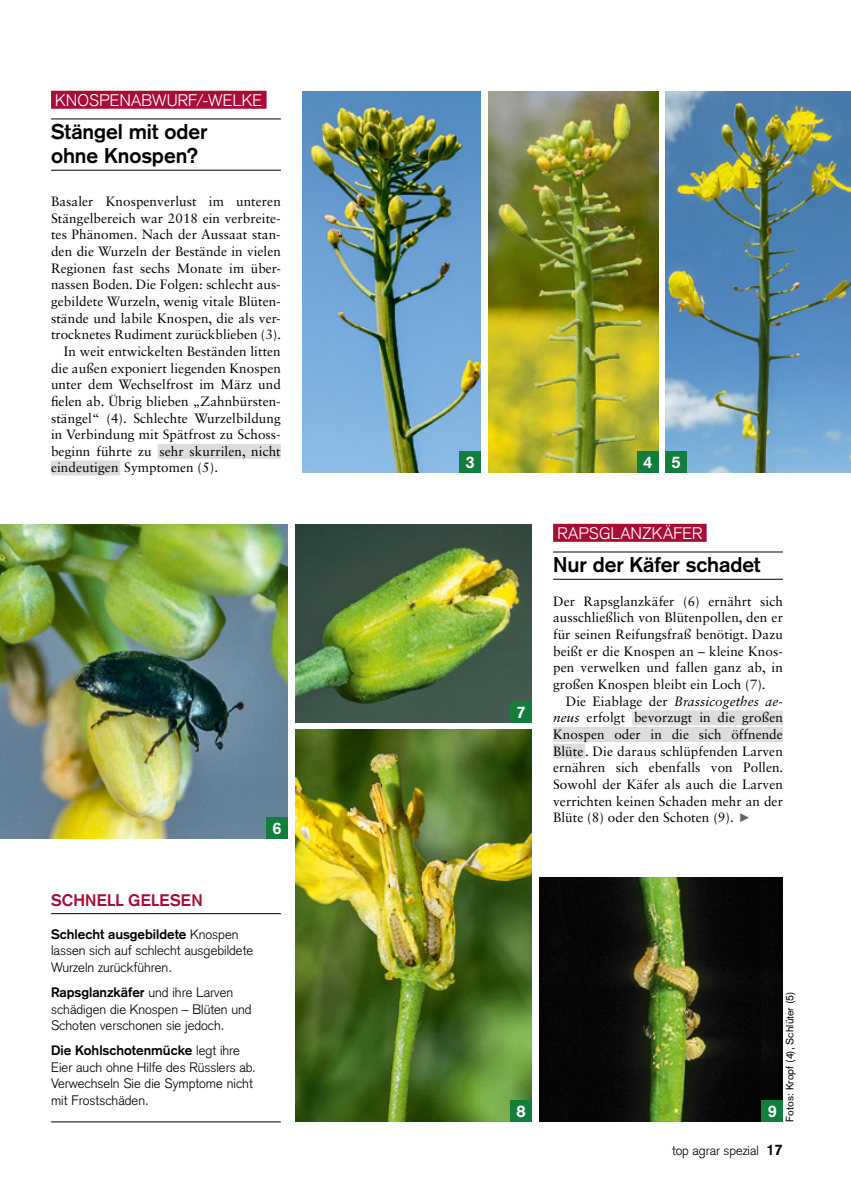
<style>
.page{position:relative;width:851px;height:1191px;background:#fff}
.page>*{position:absolute;margin:0;border:0;box-sizing:border-box;transform-origin:0 0}
.Titel_Zusatzinfo{font:700 21px/24px "Basic Commercial LT Pro";letter-spacing:-.005em;color:#000}
.Dachzeile_rot{font:300 16.5px "Basic Commercial LT Pro";letter-spacing:.01em;color:#fff}
.Schnell_gelesen_Tite{font:700 16.5px "Basic Commercial LT Pro";letter-spacing:.015em;color:#a80c37}
.Bildnummer{font:700 16.5px "Basic Commercial LT Pro";color:#fff}
.Bodytext{font:13.5px/16.6px "Sabon LT Std";letter-spacing:.005em;color:#000;text-align:justify}
.Bodytext_ohne_Einzug{font:13.5px/16.6px "Sabon LT Std";letter-spacing:.005em;color:#000;text-align:justify}
.Schnell_gelesen_Text{font:300 13.5px/16.6px "Basic Commercial LT Pro";color:#000}
.t1{font:300 13.2px "Basic Commercial LT Pro";color:#000}
.Bildnachweis{font:10.5px "Basic Commercial LT Pro";color:#000}
.s1{font-weight:700}
.s2{font-style:italic}
.s3{color:#636466}
.s4{font-weight:700;font-size:15px}
</style>
<div class="page">
<img style="left:0;top:524px;width:288px;height:315px">
<img style="left:295px;top:729px;width:236px;height:392px">
<img style="left:295px;top:524px;width:236px;height:198px">
<img style="left:539px;top:877px;width:243px;height:244px">
<div style="left:266px;top:817px;width:22px;height:22px;background:#137e3c"></div>
<div style="left:510px;top:1100px;width:21px;height:21px;background:#137e3c"></div>
<div style="left:510px;top:701px;width:21px;height:21px;background:#137e3c"></div>
<div style="left:761px;top:1100px;width:21px;height:21px;background:#137e3c"></div>
<img style="left:302px;top:91px;width:178px;height:381px">
<img style="left:488px;top:91px;width:170px;height:381px">
<img style="left:665px;top:91px;width:185px;height:381px">
<div style="left:459px;top:451px;width:21px;height:21px;background:#137e3c"></div>
<div style="left:637px;top:451px;width:21px;height:21px;background:#137e3c"></div>
<div style="left:665px;top:451px;width:21px;height:21px;background:#137e3c"></div>
<div style="left:51px;top:91px;width:215px;height:18px;background:#a80c37"></div>
<hr style="left:51px;top:118px;width:230px;height:1px;background:#000">
<hr style="left:51px;top:170px;width:230px;height:1px;background:#000">
<div style="left:158px;top:444px;width:123px;height:15px;background:#dcddde"></div>
<div style="left:51px;top:460px;width:69px;height:15px;background:#dcddde"></div>
<div style="left:553px;top:524px;width:153px;height:18px;background:#a80c37"></div>
<hr style="left:553px;top:551px;width:229px;height:1px;background:#000">
<hr style="left:553px;top:579px;width:229px;height:1px;background:#000">
<div style="left:632px;top:710px;width:150px;height:15px;background:#dcddde"></div>
<div style="left:553px;top:727px;width:229px;height:15px;background:#dcddde"></div>
<div style="left:553px;top:743px;width:32px;height:15px;background:#dcddde"></div>
<hr style="left:51px;top:913px;width:230px;height:1px;background:#000">
<hr style="left:51px;top:1121px;width:230px;height:1px;background:#000">
<p class="Dachzeile_rot" style="left:55px;top:91px;width:208px">KNOSPENABWURF/-WELKE</p>
<p class="Titel_Zusatzinfo" style="left:51px;top:120px;width:158px">Stängel mit oder ohne Knospen?</p>
<p class="Bodytext_ohne_Einzug" style="left:51px;top:193px;width:231px">Basaler Knospenverlust im unteren Stängelbereich war 2018 ein verbreite&shy;tes Phänomen. Nach der Aussaat stan&shy;den die Wurzeln der Bestände in vielen Regionen fast sechs Monate im über&shy;nassen Boden. Die Folgen: schlecht aus&shy;gebildete Wurzeln, wenig vitale Blüten&shy;stände und labile Knospen, die als ver&shy;trocknetes Rudiment zurückblieben (3).</p>
<p class="Bodytext" style="left:51px;top:343px;width:231px;text-indent:13px">In weit entwickelten Beständen litten die außen exponiert liegenden Knospen unter dem Wechselfrost im März und fielen ab. Übrig blieben „Zahnbürsten&shy;stängel“ (4). Schlechte Wurzelbildung in Verbindung mit Spätfrost zu Schoss&shy;beginn führte zu sehr skurrilen, nicht eindeutigen Symptomen (5).</p>
<p class="Bildnummer" style="left:272px;top:818px;width:11px">6</p>
<p class="Schnell_gelesen_Tite" style="left:51px;top:890px;width:153px">SCHNELL GELESEN</p>
<p class="Schnell_gelesen_Text" style="left:51px;top:926px;width:204px"><span class="s1">Schlecht ausgebildete</span> Knospen lassen sich auf schlecht ausgebildete<br>Wurzeln zurückführen.</p>
<p class="Schnell_gelesen_Text" style="left:51px;top:984px;width:202px"><span class="s1">Rapsglanzkäfer</span> und ihre Larven schädigen die Knospen – Blüten und<br>Schoten verschonen sie jedoch.</p>
<p class="Schnell_gelesen_Text" style="left:51px;top:1042px;width:206px"><span class="s1">Die Kohlschotenmücke</span> legt ihre<br>Eier auch ohne Hilfe des Rüsslers ab.<br>Verwechseln Sie die Symptome nicht mit Frostschäden.</p>
<p class="Bildnummer" style="left:465px;top:452px;width:11px">3</p>
<p class="Bildnummer" style="left:643px;top:452px;width:11px">4</p>
<p class="Bildnummer" style="left:671px;top:452px;width:11px">5</p>
<p class="Bildnummer" style="left:516px;top:702px;width:11px">7</p>
<p class="Dachzeile_rot" style="left:557px;top:524px;width:146px">RAPSGLANZKÄFER</p>
<p class="Titel_Zusatzinfo" style="left:553px;top:553px;width:209px">Nur der Käfer schadet</p>
<p class="Bodytext_ohne_Einzug" style="left:553px;top:592px;width:231px">Der Rapsglanzkäfer (6) ernährt sich ausschließlich von Blütenpollen, den er für seinen Reifungsfraß benötigt. Dazu beißt er die Knospen an – kleine Knos&shy;pen verwelken und fallen ganz ab, in großen Knospen bleibt ein Loch (7).</p>
<p class="Bodytext" style="left:553px;top:692px;width:232px;text-indent:13px">Die Eiablage der <span class="s2">Brassicogethes ae&shy;neus</span> erfolgt bevorzugt in die großen Knospen oder in die sich öffnende Blüte . Die daraus schlüpfenden Larven ernähren sich ebenfalls von Pollen.<br>Sowohl der Käfer als auch die Larven verrichten keinen Schaden mehr an der Blüte (8) oder den Schoten (9). <span class="s3">▶</span></p>
<p class="Bildnummer" style="left:516px;top:1101px;width:11px">8</p>
<p class="Bildnummer" style="left:767px;top:1101px;width:11px">9</p>
<p class="Bildnachweis" style="left:783px;top:1121px;width:131px;rotate:-90deg">Fotos: Kropf (4), Schlüter (5)</p>
<p class="t1" style="left:672px;top:1143px;width:112px">top agrar spezial <span class="s4">17</span></p>
</div>
